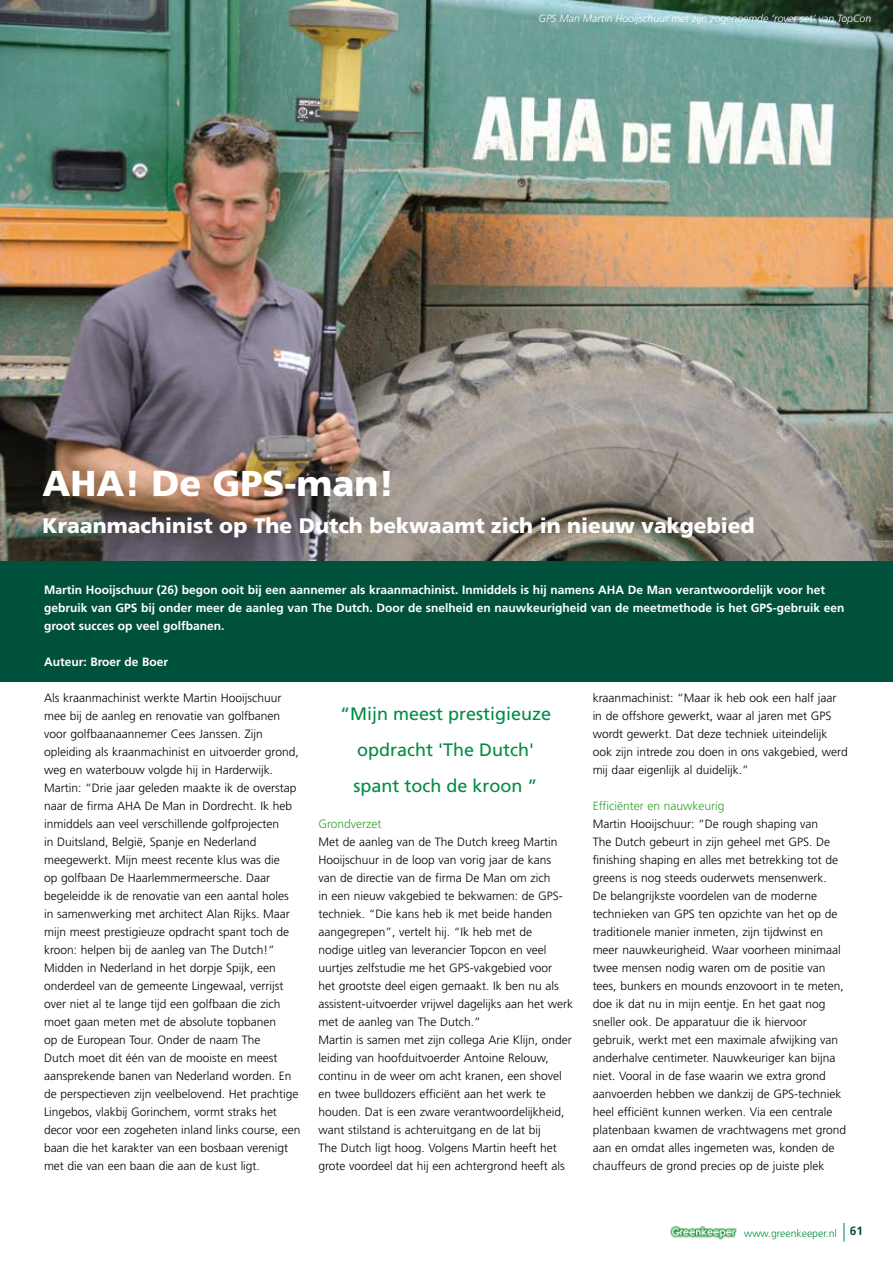
<style>
.page{position:relative;width:893px;height:1263px;background:#fff}
.page>*{position:absolute;margin:0;border:0;box-sizing:border-box;transform-origin:0 0}
.t1{font:900 36px "Frutiger";color:#fff}
.t2{font:900 21px "Frutiger";color:#fff}
.t3{font:18px/36px "Frutiger";color:#008b45;text-align:center}
.t4{font:300 12px/18px "Frutiger";color:#000}
.t5{font:700 12px/18px "Frutiger";color:#fff}
.t6{font:300 12px "Frutiger";color:#35a32c}
.t7{font:italic 300 10.5px "Frutiger";color:#fff}
.t8{font:300 10.5px "Frutiger";color:#008b45}
.s1{font-weight:700;font-size:12px;color:#00513c}
</style>
<div class="page">
<img style="left:0;top:0;width:893px;height:561px">
<div style="left:0;top:561px;width:893px;height:121px;background:#00513c"></div>
<svg style="left:844px;top:1223px;width:1px;height:18px"></svg>
<img style="left:670px;top:1225px;width:67px;height:15px">
<p class="t7" style="left:538px;top:12px;width:334px">GPS Man Martin Hooijschuur met zijn zogenoemde ‘rover-set’ van TopCon</p>
<h1 class="t1" style="left:43px;top:461px;width:354px">AHA! De GPS-man!</h1>
<h2 class="t2" style="left:43px;top:513px;width:713px">Kraanmachinist op The Dutch bekwaamt zich in nieuw vakgebied</h2>
<p class="t5" style="left:44px;top:581px;width:802px">Martin Hooijschuur (26) begon ooit bij een aannemer als kraanmachinist. Inmiddels is hij namens AHA De Man verantwoordelijk voor het gebruik van GPS bij onder meer de aanleg van The Dutch. Door de snelheid en nauwkeurigheid van de meetmethode is het GPS-gebruik een groot succes op veel golfbanen.</p>
<p class="t5" style="left:44px;top:653px;width:126px">Auteur: Broer de Boer</p>
<p class="t4" style="left:44px;top:689px;width:258px">Als kraanmachinist werkte Martin Hooijschuur mee bij de aanleg en renovatie van golfbanen voor golfbaanaannemer Cees Janssen. Zijn opleiding als kraanmachinist en uitvoerder grond, weg en waterbouw volgde hij in Harderwijk.<br>Martin: “Drie jaar geleden maakte ik de overstap naar de firma AHA De Man in Dordrecht. Ik heb inmiddels aan veel verschillende golfprojecten<br>in Duitsland, België, Spanje en Nederland meegewerkt. Mijn meest recente klus was die<br>op golfbaan De Haarlemmermeersche. Daar begeleidde ik de renovatie van een aantal holes in samenwerking met architect Alan Rijks. Maar mijn meest prestigieuze opdracht spant toch de kroon: helpen bij de aanleg van The Dutch!” Midden in Nederland in het dorpje Spijk, een onderdeel van de gemeente Lingewaal, verrijst over niet al te lange tijd een golfbaan die zich moet gaan meten met de absolute topbanen<br>op de European Tour. Onder de naam The<br>Dutch moet dit één van de mooiste en meest aansprekende banen van Nederland worden. En de perspectieven zijn veelbelovend. Het prachtige Lingebos, vlakbij Gorinchem, vormt straks het decor voor een zogeheten inland links course, een baan die het karakter van een bosbaan verenigt met die van een baan die aan de kust ligt.</p>
<h3 class="t3" style="left:340px;top:696px;width:213px">“Mijn meest prestigieuze opdracht 'The Dutch' spant toch de kroon ”</h3>
<p class="t6" style="left:318px;top:817px;width:65px">Grondverzet</p>
<p class="t4" style="left:318px;top:833px;width:256px">Met de aanleg van de The Dutch kreeg Martin Hooijschuur in de loop van vorig jaar de kans<br>van de directie van de firma De Man om zich<br>in een nieuw vakgebied te bekwamen: de GPS&shy;techniek. “Die kans heb ik met beide handen aangegrepen”, vertelt hij. “Ik heb met de<br>nodige uitleg van leverancier Topcon en veel uurtjes zelfstudie me het GPS-vakgebied voor<br>het grootste deel eigen gemaakt. Ik ben nu als assistent-uitvoerder vrijwel dagelijks aan het werk met de aanleg van The Dutch.”<br>Martin is samen met zijn collega Arie Klijn, onder leiding van hoofduitvoerder Antoine Relouw, continu in de weer om acht kranen, een shovel en twee bulldozers efficiënt aan het werk te houden. Dat is een zware verantwoordelijkheid, want stilstand is achteruitgang en de lat bij<br>The Dutch ligt hoog. Volgens Martin heeft het grote voordeel dat hij een achtergrond heeft als</p>
<p class="t4" style="left:593px;top:689px;width:256px">kraanmachinist: “Maar ik heb ook een half jaar in de offshore gewerkt, waar al jaren met GPS wordt gewerkt. Dat deze techniek uiteindelijk ook zijn intrede zou doen in ons vakgebied, werd mij daar eigenlijk al duidelijk.”</p>
<p class="t6" style="left:593px;top:799px;width:133px">Efficiënter en nauwkeurig</p>
<p class="t4" style="left:593px;top:815px;width:255px">Martin Hooijschuur: “De rough shaping van<br>The Dutch gebeurt in zijn geheel met GPS. De finishing shaping en alles met betrekking tot de greens is nog steeds ouderwets mensenwerk.<br>De belangrijkste voordelen van de moderne technieken van GPS ten opzichte van het op de traditionele manier inmeten, zijn tijdwinst en meer nauwkeurigheid. Waar voorheen minimaal twee mensen nodig waren om de positie van tees, bunkers en mounds enzovoort in te meten, doe ik dat nu in mijn eentje. En het gaat nog sneller ook. De apparatuur die ik hiervoor gebruik, werkt met een maximale afwijking van anderhalve centimeter. Nauwkeuriger kan bijna niet. Vooral in de fase waarin we extra grond aanvoerden hebben we dankzij de GPS-techniek heel efficiënt kunnen werken. Via een centrale platenbaan kwamen de vrachtwagens met grond aan en omdat alles ingemeten was, konden de chauffeurs de grond precies op de juiste plek</p>
<p class="t8" style="left:744px;top:1227px;width:121px">www.greenkeeper.nl <span class="s1">61</span></p>
</div>
